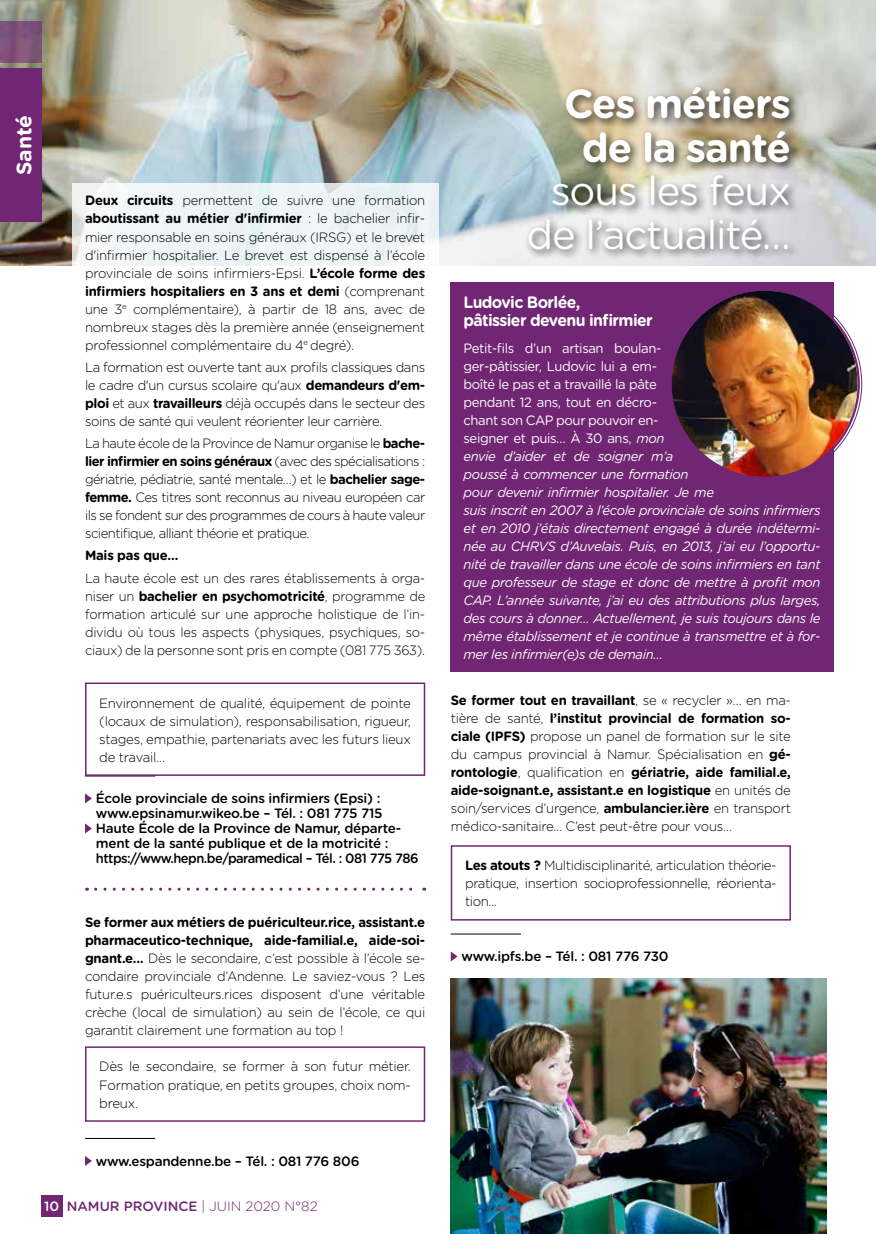
<style>
.page{position:relative;width:876px;height:1234px;background:#fff}
.page>*{position:absolute;margin:0;border:0;box-sizing:border-box;transform-origin:0 0}
.t1{font:40.5px/43.5px "Gotham Rounded";letter-spacing:-.03em;color:#fff;text-align:center}
.t2{font:700 40.5px/43.5px "Gotham Rounded";letter-spacing:-.03em;color:#fff;text-align:center}
.t3{font:700 21px "Gotham Rounded";color:#fff}
.t4{font:700 16.5px/18px "Gotham Rounded";letter-spacing:-.04em;color:#fff;scale:.96 1}
.t5{font:300 13.5px/18px "Gotham Rounded";letter-spacing:-.02em;color:#000;text-align:justify}
.t6{font:italic 13.5px/18px "Gotham Rounded";letter-spacing:-.03em;color:#fff}
.t7{font:300 13.5px/18px "Gotham Rounded";letter-spacing:-.02em;color:#000;text-align:justify;scale:.96 1}
.t8{font:500 13.5px/15px "Gotham Rounded";letter-spacing:-.02em;color:#000}
.t9{font:500 13.5px "Gotham Rounded";color:#702673}
.t10{font:700 13.5px "Gotham Rounded";letter-spacing:-.02em;color:#000}
.s1{font-weight:700}
.s2{color:#fff}
.s3{font-weight:300}
.s4{font-style:normal}
</style>
<div class="page">
<img style="left:0;top:0;width:876px;height:265px">
<div style="left:72px;top:183px;width:366px;height:157px;background:linear-gradient(to bottom,#eaf1f3,#fff)"></div>
<div style="left:0;top:21px;width:42px;height:42px;background:linear-gradient(to right,#7f517c,#7c5474)"></div>
<div style="left:0;top:68px;width:42px;height:154px;background:#702673"></div>
<div style="left:41px;top:1195px;width:22px;height:21px;background:#702673"></div>
<img style="left:451px;top:978px;width:376px;height:255px">
<div style="left:524px;top:83px;width:276px;height:177px;background:#000;opacity:.75"></div>
<div style="left:451px;top:282px;width:383px;height:389px;background:#702673"></div>
<img style="left:671px;top:291px;width:187px;height:186px;border-radius:93px">
<hr style="left:85px;top:775px;width:70px;height:1px;background:#000">
<svg style="left:85px;top:793px;width:7px;height:10px"></svg>
<svg style="left:85px;top:823px;width:7px;height:10px"></svg>
<hr style="left:85px;top:1137px;width:70px;height:1px;background:#000">
<svg style="left:85px;top:1156px;width:7px;height:9px"></svg>
<hr style="left:451px;top:933px;width:70px;height:1px;background:#000">
<svg style="left:451px;top:951px;width:7px;height:10px"></svg>
<svg style="left:96px;top:887px;width:329px;height:3px"></svg>
<div style="left:85px;top:1046px;width:340px;height:75px;border:2px solid #702673"></div>
<div style="left:85px;top:682px;width:340px;height:93px;border:2px solid #702673"></div>
<div style="left:451px;top:845px;width:340px;height:75px;border:2px solid #702673"></div>
<h2 class="t3" style="left:9px;top:175px;width:62px;rotate:-90deg">Santé</h2>
<p class="t5" style="left:85px;top:191px;width:342px"><span class="s1">Deux circuits</span> permettent de suivre une formation <span class="s1">aboutissant au métier d'infirmier</span> : le bachelier infir&shy;mier responsable en soins généraux (IRSG) et le brevet d'infirmier hospitalier. Le brevet est dispensé à l’école provinciale de soins infirmiers-Epsi. <span class="s1">L’école forme des infirmiers hospitaliers en 3 ans et demi</span> (comprenant une 3<sup>e</sup> complémentaire), à partir de 18 ans, avec de nombreux stages dès la première année (enseignement professionnel complémentaire du 4<sup>e</sup> degré).</p>
<p class="t5" style="left:85px;top:357px;width:342px">La formation est ouverte tant aux profils classiques dans le cadre d'un cursus scolaire qu'aux <span class="s1">demandeurs d'em&shy;ploi</span> et aux <span class="s1">travailleurs</span> déjà occupés dans le secteur des soins de santé qui veulent réorienter leur carrière.</p>
<p class="t7" style="left:85px;top:433px;width:356px">La haute école de la Province de Namur organise le <span class="s1">bache&shy;lier infirmier en soins généraux</span> (avec des spécialisations : gériatrie, pédiatrie, santé mentale…) et le <span class="s1">bachelier sage&shy;femme.</span> Ces titres sont reconnus au niveau européen car ils se fondent sur des programmes de cours à haute valeur scientifique, alliant théorie et pratique.</p>
<p class="t10" style="left:85px;top:545px;width:95px">Mais pas que…</p>
<p class="t7" style="left:85px;top:568px;width:356px">La haute école est un des rares établissements à orga&shy;niser un <span class="s1">bachelier en psychomotricité</span>, programme de formation articulé sur une approche holistique de l’in&shy;dividu où tous les aspects (physiques, psychiques, so&shy;ciaux) de la personne sont pris en compte (081 775 363).</p>
<p class="t5" style="left:99px;top:693px;width:313px">Environnement de qualité, équipement de pointe (locaux de simulation), responsabilisation, rigueur, stages, empathie, partenariats avec les futurs lieux de travail…</p>
<p class="t8" style="left:96px;top:790px;width:324px">École provinciale de soins infirmiers (Epsi) : www.epsinamur.wikeo.be – Tél. : 081 775 715<br>Haute École de la Province de Namur, départe&shy;ment de la santé publique et de la motricité : https://www.hepn.be/paramedical – Tél. : 081 775 786</p>
<p class="t5" style="left:85px;top:912px;width:342px"><span class="s1">Se former aux métiers de puériculteur.rice, assistant.e pharmaceutico-technique, aide-familial.e, aide-soi&shy;gnant.e…</span> Dès le secondaire, c’est possible à l’école se&shy;condaire provinciale d’Andenne. Le saviez-vous ? Les futur.e.s puériculteurs.rices disposent d’une véritable crèche (local de simulation) au sein de l’école, ce qui garantit clairement une formation au top !</p>
<p class="t5" style="left:99px;top:1056px;width:313px">Dès le secondaire, se former à son futur métier.<br>Formation pratique, en petits groupes, choix nom&shy;breux.</p>
<p class="t8" style="left:96px;top:1152px;width:265px">www.espandenne.be – Tél. : 081 776 806</p>
<p class="t9" style="left:44px;top:1196px;width:275px"><span class="s2">10</span> NAMUR PROVINCE <span class="s3">| JUIN 2020 N°82</span></p>
<h1 class="t2" style="left:564px;top:80px;width:228px">Ces métiers de la santé</h1>
<h1 class="t1" style="left:527px;top:167px;width:266px">sous les feux de l’actualité…</h1>
<p class="t4" style="left:463px;top:292px;width:199px">Ludovic Borlée,<br>pâtissier devenu infirmier</p>
<p class="t6" style="left:463px;top:338px;width:359px"><span class="s4">Petit-fils d’un artisan boulan-<br>ger-pâtissier, Ludovic lui a em-<br>boîté le pas et a travaillé la pâte<br>pendant 12 ans, tout en décro-<br>chant son CAP pour pouvoir en-<br>seigner et puis… À 30 ans,</span> mon<br>envie d’aider et de soigner m’a<br>poussé à commencer une formation<br>pour devenir infirmier hospitalier. Je me<br>suis inscrit en 2007 à l’école provinciale de soins infirmiers et en 2010 j’étais directement engagé à durée indétermi&shy;née au CHRVS d’Auvelais. Puis, en 2013, j’ai eu l’opportu&shy;nité de travailler dans une école de soins infirmiers en tant que professeur de stage et donc de mettre à profit mon CAP. L’année suivante, j’ai eu des attributions plus larges, des cours à donner… Actuellement, je suis toujours dans le même établissement et je continue à transmettre et à for&shy;mer les infirmier(e)s de demain…</p>
<p class="t5" style="left:451px;top:690px;width:342px"><span class="s1">Se former tout en travaillant</span>, se « recycler »… en ma&shy;tière de santé, <span class="s1">l’institut provincial de formation so&shy;ciale (IPFS)</span> propose un panel de formation sur le site du campus provincial à Namur. Spécialisation en <span class="s1">gé&shy;rontologie</span>, qualification en <span class="s1">gériatrie, aide familial.e, aide-soignant.e, assistant.e en logistique</span> en unités de soin/services d’urgence, <span class="s1">ambulancier.ière</span> en transport médico-sanitaire… C’est peut-être pour vous…</p>
<p class="t5" style="left:465px;top:855px;width:313px"><span class="s1">Les atouts ?</span> Multidisciplinarité, articulation théorie&shy;pratique, insertion socioprofessionnelle, réorienta&shy;tion...</p>
<p class="t8" style="left:462px;top:948px;width:208px">www.ipfs.be – Tél. : 081 776 730</p>
</div>
